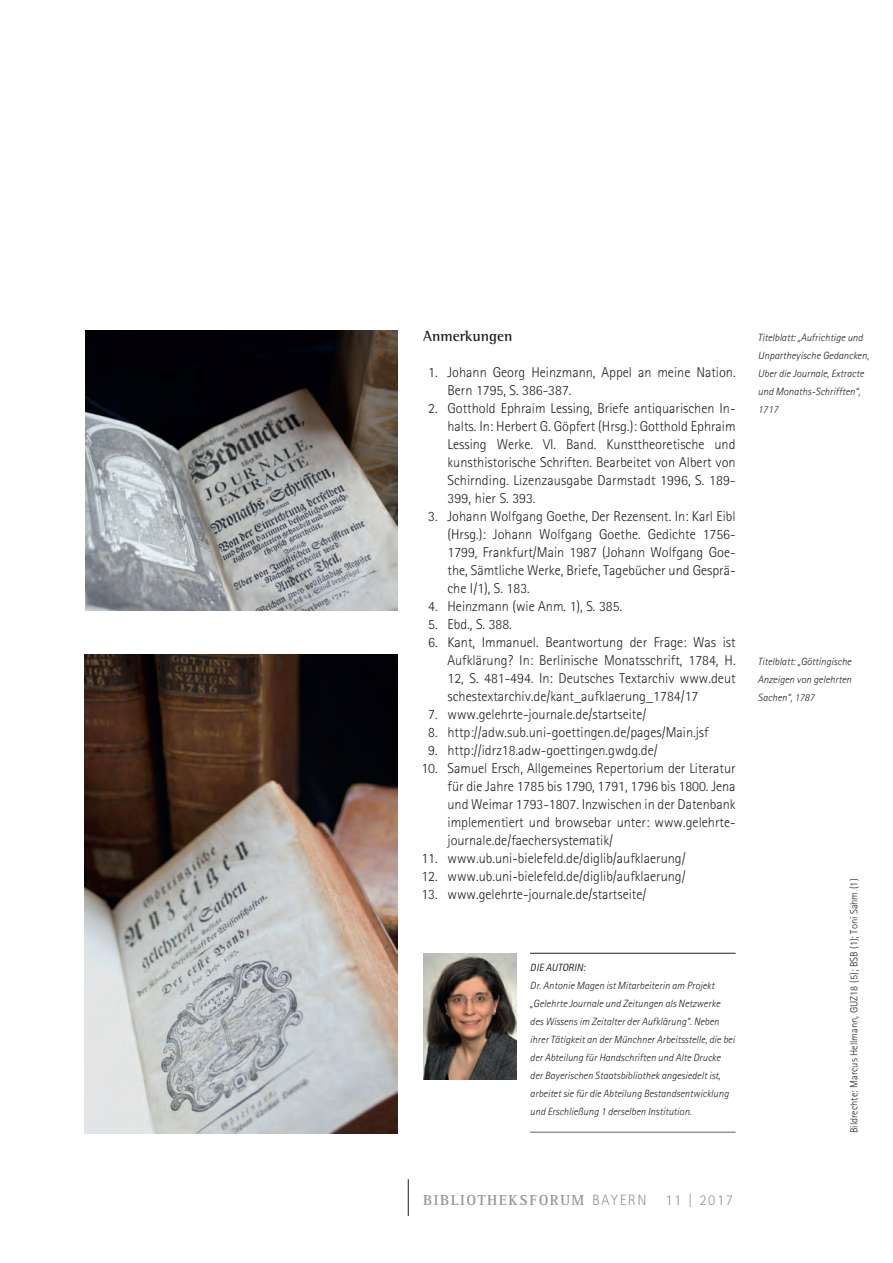
<style>
.page{position:relative;width:893px;height:1263px;background:#fff}
.page>*{position:absolute;margin:0;border:0;box-sizing:border-box;transform-origin:0 0}
.t1{font:700 15px "Rotis Serif Std";letter-spacing:.1em;color:#939598}
.t2{font:700 15px "Rotis Semi Serif Std";color:#231f20}
.t3{font:300 15px "Rotis Sans Serif Std";letter-spacing:.1em;color:#939598}
.t4{font:300 14.25px/18px "Rotis Sans Serif Std";color:#231f20;text-align:justify}
.t5{font:italic 300 10.5px/18px "Rotis Sans Serif Std";color:#231f20}
.t6{font:300 10.5px "Rotis Sans Serif Std";color:#231f20}
.t7{font:italic 10.5px "Rotis Sans Serif Std";color:#231f20}
.s1{font-family:"Rotis Sans Serif Std";font-weight:300}
</style>
<div class="page">
<hr style="left:408px;top:1179px;width:1px;height:37px;background:#231f20">
<hr style="left:530px;top:953px;width:206px;height:1px;background:#231f20">
<hr style="left:530px;top:1131px;width:206px;height:2px;background:#939598">
<img style="left:423px;top:953px;width:93px;height:126px">
<img style="left:85px;top:655px;width:312px;height:478px">
<img style="left:85px;top:331px;width:313px;height:280px">
<p class="t2" style="left:423px;top:331px;width:91px">Anmerkungen</p>
<p class="t4" style="left:447px;top:365px;width:290px;text-indent:-19px">1. Johann Georg Heinzmann, Appel an meine Nation.<br>Bern 1795, S. 386-387.</p>
<p class="t4" style="left:447px;top:401px;width:290px;text-indent:-19px">2. Gotthold Ephraim Lessing, Briefe antiquarischen In&shy;halts. In: Herbert G. Göpfert (Hrsg.): Gotthold Ephraim Lessing Werke. VI. Band. Kunsttheoretische und kunsthistorische Schriften. Bearbeitet von Albert von Schirnding. Lizenzausgabe Darmstadt 1996, S. 189- 399, hier S. 393.</p>
<p class="t4" style="left:447px;top:509px;width:290px;text-indent:-19px">3. Johann Wolfgang Goethe, Der Rezensent. In: Karl Eibl (Hrsg.): Johann Wolfgang Goethe. Gedichte 1756- 1799, Frankfurt/Main 1987 (Johann Wolfgang Goe&shy;the, Sämtliche Werke, Briefe, Tagebücher und Gesprä&shy;che I/1), S. 183.</p>
<p class="t4" style="left:428px;top:599px;width:195px">4. Heinzmann (wie Anm. 1), S. 385.</p>
<p class="t4" style="left:428px;top:617px;width:85px">5. Ebd., S. 388.</p>
<p class="t4" style="left:447px;top:635px;width:290px;text-indent:-19px">6. Kant, Immanuel. Beantwortung der Frage: Was ist Aufklärung? In: Berlinische Monatsschrift, 1784, H.<br>12, S. 481-494. In: Deutsches Textarchiv www.deut schestextarchiv.de/kant_aufklaerung_1784/17</p>
<p class="t4" style="left:428px;top:707px;width:220px">7. www.gelehrte-journale.de/startseite/</p>
<p class="t4" style="left:428px;top:725px;width:282px">8. http://adw.sub.uni-goettingen.de/pages/Main.jsf</p>
<p class="t4" style="left:428px;top:743px;width:231px">9. http://idrz18.adw-goettingen.gwdg.de/</p>
<p class="t4" style="left:447px;top:761px;width:290px;text-indent:-26px">10. Samuel Ersch, Allgemeines Repertorium der Literatur für die Jahre 1785 bis 1790, 1791, 1796 bis 1800. Jena und Weimar 1793-1807. Inzwischen in der Datenbank implementiert und browsebar unter: www.gelehrte&shy;journale.de/faechersystematik/</p>
<p class="t4" style="left:421px;top:851px;width:266px">11. www.ub.uni-bielefeld.de/diglib/aufklaerung/</p>
<p class="t4" style="left:421px;top:869px;width:266px">12. www.ub.uni-bielefeld.de/diglib/aufklaerung/</p>
<p class="t4" style="left:421px;top:887px;width:227px">13. www.gelehrte-journale.de/startseite/</p>
<p class="t7" style="left:530px;top:964px;width:57px">DIE AUTORIN:</p>
<p class="t5" style="left:530px;top:978px;width:206px">Dr. Antonie Magen ist Mitarbeiterin am Projekt „Gelehrte Journale und Zeitungen als Netzwerke des Wissens im Zeitalter der Aufklärung“. Neben ihrer Tätigkeit an der Münchner Arbeitsstelle, die bei der Abteilung für Handschriften und Alte Drucke der Bayerischen Staatsbibliothek angesiedelt ist, arbeitet sie für die Abteilung Bestandsentwicklung und Erschließung 1 derselben Institution.</p>
<p class="t5" style="left:758px;top:330px;width:112px">Titelblatt: „Aufrichtige und<br>Unpartheyische Gedancken,<br>Uber die Journale, Extracte und Monaths-Schrifften“,<br>1717</p>
<p class="t5" style="left:758px;top:654px;width:95px;text-align:justify">Titelblatt: „Göttingische Anzeigen von gelehrten Sachen“, 1787</p>
<p class="t6" style="left:850px;top:1133px;width:256px;rotate:-90deg">Bildrechte: Marcus Hellmann, GUZ18 (5); BSB (1); Toni Sahm (1)</p>
<p class="t1" style="left:423px;top:1195px;width:225px">BIBLIOTHEKSFORUM <span class="s1">BAYERN</span></p>
<p class="t3" style="left:665px;top:1195px;width:69px">11 | 2017</p>
</div>
